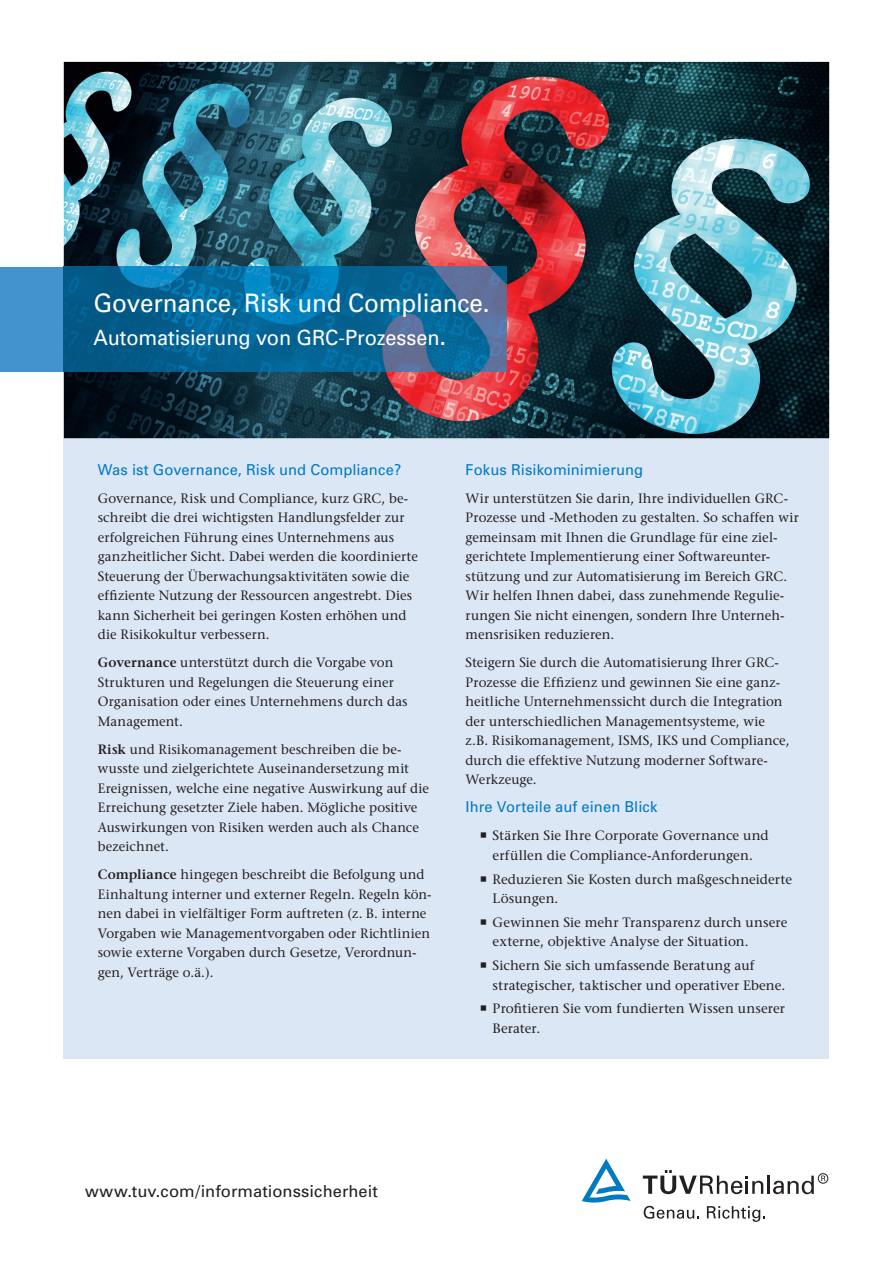
<style>
.page{position:relative;width:893px;height:1263px;background:#fff}
.page>*{position:absolute;margin:0;border:0;box-sizing:border-box;transform-origin:0 0}
.t1{font:25.5px "Univers";letter-spacing:-.005em;color:#fff;scale:.95 1}
.t2{font:21px "Univers";letter-spacing:-.005em;color:#fff;scale:.95 1}
.t3{font:16.5px "Univers";letter-spacing:.005em;color:#231f20}
.t4{font:15px "Univers";letter-spacing:.005em;color:#0079c2}
.t5{font:13.5px/19.5px "Stone Serif";letter-spacing:.01em;color:#231f20}
.s1{font-size:25.5px}
.s2{font-weight:600}
</style>
<div class="page">
<div style="left:64px;top:438px;width:765px;height:621px;background:#dbe7f5"></div>
<img style="left:64px;top:62px;width:765px;height:376px">
<div style="left:0;top:267px;width:64px;height:105px;background:#4393cf"></div>
<img style="left:64px;top:267px;width:442px;height:105px">
<svg style="left:644px;top:1206px;width:55px;height:13px"></svg>
<svg style="left:707px;top:1206px;width:58px;height:16px"></svg>
<svg style="left:643px;top:1170px;width:120px;height:24px"></svg>
<hr style="left:767px;top:1175px;width:3px;height:19px;background:#231f20">
<svg style="left:773px;top:1175px;width:41px;height:19px"></svg>
<div style="left:818px;top:1173px;width:10px;height:10px;border:1px solid #231f20;border-radius:50%"></div>
<svg style="left:821px;top:1175px;width:4px;height:6px"></svg>
<svg style="left:582px;top:1159px;width:49px;height:43px"></svg>
<h1 class="t1" style="left:94px;top:288px;width:418px">Governance, Risk und Compliance.</h1>
<h2 class="t2" style="left:94px;top:325px;width:373px">Automatisierung von GRC-Prozessen<span class="s1">.</span></h2>
<p class="t4" style="left:98px;top:461px;width:305px">Was ist Governance, Risk und Compliance?</p>
<p class="t5" style="left:98px;top:488px;width:322px">Governance, Risk und Compliance, kurz GRC, be&shy;schreibt die drei wichtigsten Handlungsfelder zur erfolgreichen Führung eines Unternehmens aus ganzheitlicher Sicht. Dabei werden die koordinierte Steuerung der Überwachungsaktivitäten sowie die effiziente Nutzung der Ressourcen angestrebt. Dies kann Sicherheit bei geringen Kosten erhöhen und die Risikokultur verbessern.</p>
<p class="t5" style="left:98px;top:653px;width:311px"><span class="s2">Governance</span> unterstützt durch die Vorgabe von Strukturen und Regelungen die Steuerung einer Organisation oder eines Unternehmens durch das Management.</p>
<p class="t5" style="left:98px;top:739px;width:333px"><span class="s2">Risk</span> und Risikomanagement beschreiben die be&shy;wusste und zielgerichtete Auseinandersetzung mit Ereignissen, welche eine negative Auswirkung auf die Erreichung gesetzter Ziele haben. Mögliche positive Auswirkungen von Risiken werden auch als Chance bezeichnet.</p>
<p class="t5" style="left:98px;top:865px;width:335px"><span class="s2">Compliance</span> hingegen beschreibt die Befolgung und Einhaltung interner und externer Regeln. Regeln kön&shy;nen dabei in vielfältiger Form auftreten (z. B. interne Vorgaben wie Managementvorgaben oder Richtlinien sowie externe Vorgaben durch Gesetze, Verordnun&shy;gen, Verträge o.ä.).</p>
<p class="t4" style="left:466px;top:461px;width:179px">Fokus Risikominimierung</p>
<p class="t5" style="left:466px;top:488px;width:335px">Wir unterstützen Sie darin, Ihre individuellen GRC-Prozesse und -Methoden zu gestalten. So schaffen wir gemeinsam mit Ihnen die Grundlage für eine ziel&shy;gerichtete Implementierung einer Softwareunter&shy;stützung und zur Automatisierung im Bereich GRC.<br>Wir helfen Ihnen dabei, dass zunehmende Regulie&shy;rungen Sie nicht einengen, sondern Ihre Unterneh&shy;mensrisiken reduzieren.</p>
<p class="t5" style="left:466px;top:653px;width:325px">Steigern Sie durch die Automatisierung Ihrer GRC-Prozesse die Effizienz und gewinnen Sie eine ganz&shy;heitliche Unternehmenssicht durch die Integration der unterschiedlichen Managementsysteme, wie z.B. Risikomanagement, ISMS, IKS und Compliance, durch die effektive Nutzung moderner Software-Werkzeuge.</p>
<p class="t4" style="left:466px;top:798px;width:193px">Ihre Vorteile auf einen Blick</p>
<p class="t5" style="left:493px;top:826px;width:277px">Stärken Sie Ihre Corporate Governance und erfüllen die Compliance-Anforderungen.</p>
<p class="t5" style="left:493px;top:869px;width:301px">Reduzieren Sie Kosten durch maßgeschneiderte<br>Lösungen.</p>
<p class="t5" style="left:493px;top:912px;width:296px">Gewinnen Sie mehr Transparenz durch unsere externe, objektive Analyse der Situation.</p>
<p class="t5" style="left:493px;top:955px;width:294px">Sichern Sie sich umfassende Beratung auf strategischer, taktischer und operativer Ebene.</p>
<p class="t5" style="left:493px;top:999px;width:294px">Profitieren Sie vom fundierten Wissen unserer<br>Berater.</p>
<p class="t3" style="left:85px;top:1181px;width:294px">www.tuv.com/informationssicherheit</p>
</div>
